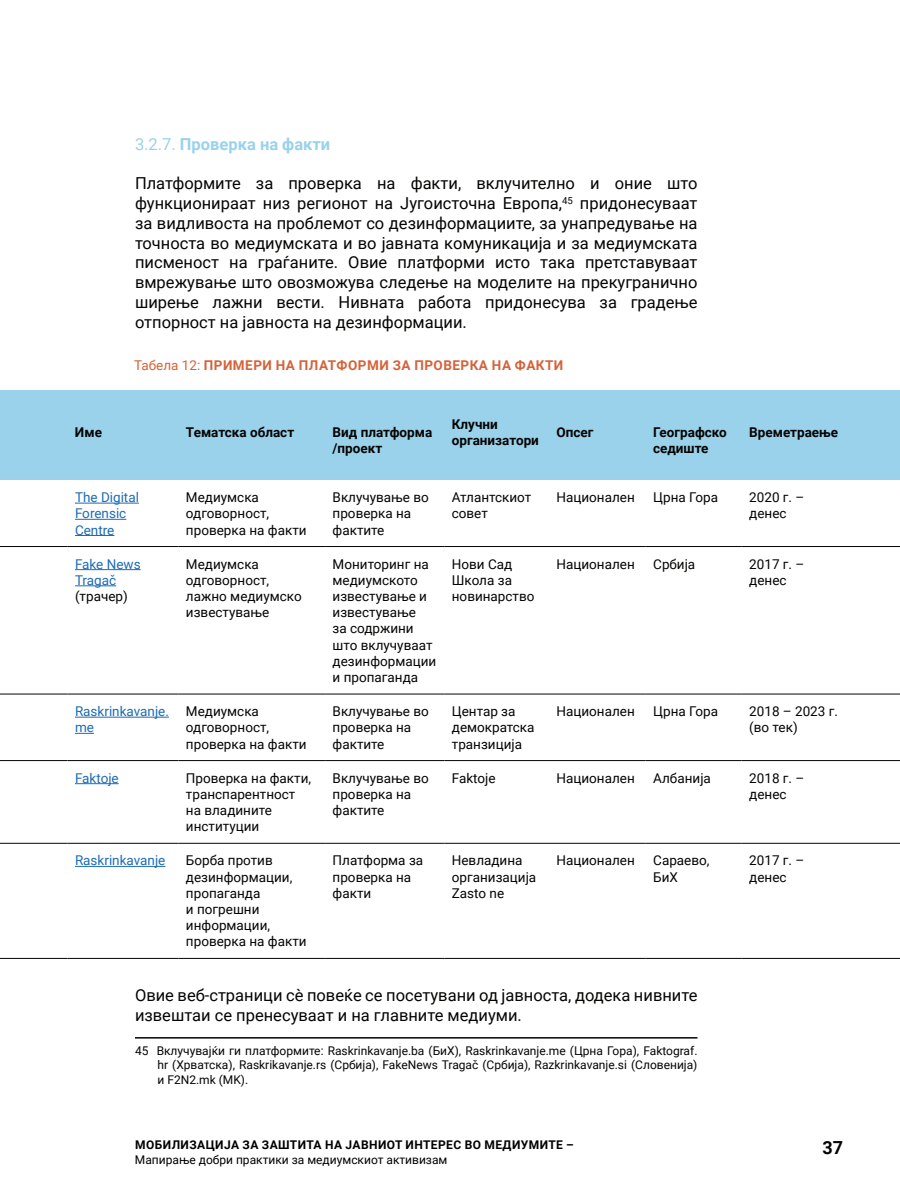
<style>
.page{position:relative;width:900px;height:1200px;background:#fff}
.page>*{position:absolute;margin:0;border:0;box-sizing:border-box;transform-origin:0 0}
.t1{font:700 18px "Roboto";color:#040503}
.t2{font:16.5px/19.8px "Roboto";color:#040503;text-align:justify}
.t3{font:700 16.5px "Roboto";color:#9ad2ec}
.t4{font:13.5px/16.2px "Roboto";color:#040503}
.t5{font:700 13.5px/16.2px "Roboto";color:#040503}
.t6{font:13.5px/16.2px "Roboto";color:#1e6bb5}
.t7{font:700 13.5px "Roboto";letter-spacing:.035em;color:#d4633a}
.t8{font:12px/14.4px "Roboto";color:#040503;text-align:justify}
.t9{font:700 12px "Roboto";letter-spacing:.035em;color:#000}
.t10{font:12px "Roboto";color:#000}
.s1{font-weight:400}
</style>
<div class="page">
<hr style="left:135px;top:1037px;width:563px;height:2px;background:#040503">
<div style="left:0;top:390px;width:900px;height:90px;background:#9ad2ec"></div>
<hr style="left:0;top:546px;width:68px;height:1px;background:#040503">
<hr style="left:68px;top:546px;width:110px;height:1px;background:#040503">
<hr style="left:178px;top:546px;width:147px;height:1px;background:#040503">
<hr style="left:325px;top:546px;width:119px;height:1px;background:#040503">
<hr style="left:444px;top:546px;width:105px;height:1px;background:#040503">
<hr style="left:549px;top:546px;width:97px;height:1px;background:#040503">
<hr style="left:646px;top:546px;width:96px;height:1px;background:#040503">
<hr style="left:742px;top:546px;width:107px;height:1px;background:#040503">
<hr style="left:849px;top:546px;width:51px;height:1px;background:#040503">
<hr style="left:0;top:694px;width:68px;height:1px;background:#040503">
<hr style="left:68px;top:694px;width:110px;height:1px;background:#040503">
<hr style="left:178px;top:694px;width:147px;height:1px;background:#040503">
<hr style="left:325px;top:694px;width:119px;height:1px;background:#040503">
<hr style="left:444px;top:694px;width:105px;height:1px;background:#040503">
<hr style="left:549px;top:694px;width:97px;height:1px;background:#040503">
<hr style="left:646px;top:694px;width:96px;height:1px;background:#040503">
<hr style="left:742px;top:694px;width:107px;height:1px;background:#040503">
<hr style="left:849px;top:694px;width:51px;height:1px;background:#040503">
<hr style="left:0;top:760px;width:68px;height:1px;background:#040503">
<hr style="left:68px;top:760px;width:110px;height:1px;background:#040503">
<hr style="left:178px;top:760px;width:147px;height:1px;background:#040503">
<hr style="left:325px;top:760px;width:119px;height:1px;background:#040503">
<hr style="left:444px;top:760px;width:105px;height:1px;background:#040503">
<hr style="left:549px;top:760px;width:97px;height:1px;background:#040503">
<hr style="left:646px;top:760px;width:96px;height:1px;background:#040503">
<hr style="left:742px;top:760px;width:107px;height:1px;background:#040503">
<hr style="left:849px;top:760px;width:51px;height:1px;background:#040503">
<hr style="left:0;top:843px;width:68px;height:1px;background:#040503">
<hr style="left:68px;top:843px;width:110px;height:1px;background:#040503">
<hr style="left:178px;top:843px;width:147px;height:1px;background:#040503">
<hr style="left:325px;top:843px;width:119px;height:1px;background:#040503">
<hr style="left:444px;top:843px;width:105px;height:1px;background:#040503">
<hr style="left:549px;top:843px;width:97px;height:1px;background:#040503">
<hr style="left:646px;top:843px;width:96px;height:1px;background:#040503">
<hr style="left:742px;top:843px;width:107px;height:1px;background:#040503">
<hr style="left:849px;top:843px;width:51px;height:1px;background:#040503">
<hr style="left:0;top:958px;width:68px;height:1px;background:#040503">
<hr style="left:68px;top:958px;width:110px;height:1px;background:#040503">
<hr style="left:178px;top:958px;width:147px;height:1px;background:#040503">
<hr style="left:325px;top:958px;width:119px;height:1px;background:#040503">
<hr style="left:444px;top:958px;width:105px;height:1px;background:#040503">
<hr style="left:549px;top:958px;width:97px;height:1px;background:#040503">
<hr style="left:646px;top:958px;width:96px;height:1px;background:#040503">
<hr style="left:742px;top:958px;width:107px;height:1px;background:#040503">
<hr style="left:849px;top:958px;width:51px;height:1px;background:#040503">
<hr style="left:75px;top:503px;width:64px;height:1px;background:#1e6bb5">
<hr style="left:75px;top:519px;width:51px;height:1px;background:#1e6bb5">
<hr style="left:75px;top:535px;width:39px;height:1px;background:#1e6bb5">
<hr style="left:75px;top:569px;width:66px;height:1px;background:#1e6bb5">
<hr style="left:75px;top:586px;width:41px;height:1px;background:#1e6bb5">
<hr style="left:75px;top:717px;width:94px;height:1px;background:#1e6bb5">
<svg style="left:75px;top:733px;width:19px;height:1px"></svg>
<hr style="left:75px;top:783px;width:44px;height:1px;background:#1e6bb5">
<hr style="left:75px;top:866px;width:90px;height:1px;background:#1e6bb5">
<p class="t3" style="left:135px;top:132px;width:197px"><span class="s1">3.2.7.</span> Проверка на факти</p>
<p class="t2" style="left:135px;top:173px;width:564px">Платформите за проверка на факти, вклучително и оние што функционираат низ регионот на Југоисточна Европа,<sup>45</sup> придонесуваат за видливоста на проблемот со дезинформациите, за унапредување на точноста во медиумската и во јавната комуникација и за медиумската писменост на граѓаните. Овие платформи исто така претставуваат вмрежување што овозможува следење на моделите на прекугранично ширење лажни вести. Нивната работа придонесува за градење отпорност на јавноста на дезинформации.</p>
<p class="t7" style="left:134px;top:355px;width:431px"><span class="s1">Табела 12:</span> ПРИМЕРИ НА ПЛАТФОРМИ ЗА ПРОВЕРКА НА ФАКТИ</p>
<p class="t5" style="left:75px;top:424px;width:28px">Име</p>
<p class="t5" style="left:186px;top:424px;width:110px">Тематска област</p>
<p class="t5" style="left:333px;top:424px;width:101px">Вид платформа /проект</p>
<p class="t5" style="left:452px;top:416px;width:89px">Клучни организатори</p>
<p class="t5" style="left:556px;top:424px;width:38px">Опсег</p>
<p class="t5" style="left:653px;top:424px;width:75px">Географско седиште</p>
<p class="t5" style="left:749px;top:424px;width:90px">Времетраење</p>
<p class="t6" style="left:75px;top:489px;width:66px">The Digital<br>Forensic<br>Centre</p>
<p class="t4" style="left:186px;top:489px;width:122px">Медиумска одговорност, проверка на факти</p>
<p class="t4" style="left:333px;top:489px;width:98px">Вклучување во проверка на фактите</p>
<p class="t4" style="left:452px;top:489px;width:81px">Атлантскиот совет</p>
<p class="t4" style="left:556px;top:489px;width:80px">Национален</p>
<p class="t4" style="left:653px;top:489px;width:66px">Црна Гора</p>
<p class="t4" style="left:749px;top:489px;width:57px">2020 г. – денес</p>
<p class="t6" style="left:75px;top:555px;width:67px">Fake News<br>Tragač</p>
<p class="t4" style="left:75px;top:588px;width:54px">(трачер)</p>
<p class="t4" style="left:186px;top:555px;width:117px">Медиумска одговорност, лажно медиумско известување</p>
<p class="t4" style="left:333px;top:555px;width:105px">Мониторинг на медиумското известување и известување<br>за содржини што вклучуваат дезинформации и пропаганда</p>
<p class="t4" style="left:452px;top:555px;width:84px">Нови Сад<br>Школа за новинарство</p>
<p class="t4" style="left:556px;top:555px;width:80px">Национален</p>
<p class="t4" style="left:653px;top:555px;width:44px">Србија</p>
<p class="t4" style="left:749px;top:555px;width:57px">2017 г. – денес</p>
<p class="t6" style="left:75px;top:703px;width:96px">Raskrinkavanje. me</p>
<p class="t4" style="left:186px;top:703px;width:122px">Медиумска одговорност, проверка на факти</p>
<p class="t4" style="left:333px;top:703px;width:98px">Вклучување во проверка на фактите</p>
<p class="t4" style="left:452px;top:703px;width:84px">Центар за демократска транзиција</p>
<p class="t4" style="left:556px;top:703px;width:80px">Национален</p>
<p class="t4" style="left:653px;top:703px;width:66px">Црна Гора</p>
<p class="t4" style="left:749px;top:703px;width:90px">2018 – 2023 г. (во тек)</p>
<p class="t6" style="left:75px;top:769px;width:45px">Faktoje</p>
<p class="t4" style="left:186px;top:769px;width:127px">Проверка на факти, транспарентност на владините институции</p>
<p class="t4" style="left:333px;top:769px;width:98px">Вклучување во проверка на фактите</p>
<p class="t4" style="left:452px;top:769px;width:45px">Faktoje</p>
<p class="t4" style="left:556px;top:769px;width:80px">Национален</p>
<p class="t4" style="left:653px;top:769px;width:59px">Албанија</p>
<p class="t4" style="left:749px;top:769px;width:57px">2018 г. – денес</p>
<p class="t6" style="left:75px;top:852px;width:92px">Raskrinkavanje</p>
<p class="t4" style="left:186px;top:852px;width:122px">Борба против дезинформации, пропаганда<br>и погрешни информации, проверка на факти</p>
<p class="t4" style="left:333px;top:852px;width:92px">Платформа за проверка на факти</p>
<p class="t4" style="left:452px;top:852px;width:86px">Невладина организација<br>Zasto ne</p>
<p class="t4" style="left:556px;top:852px;width:80px">Национален</p>
<p class="t4" style="left:653px;top:852px;width:58px">Сараево,<br>БиХ</p>
<p class="t4" style="left:749px;top:852px;width:57px">2017 г. – денес</p>
<p class="t2" style="left:135px;top:985px;width:564px">Овие веб-страници сè повеќе се посетувани од јавноста, додека нивните извештаи се пренесуваат и на главните медиуми.</p>
<p class="t8" style="left:158px;top:1043px;width:542px;text-indent:-22px">45 Вклучувајќи ги платформите: Raskrinkavanje.ba (БиХ), Raskrinkavanje.me (Црна Гора), Faktograf. hr (Хрватска), Raskrikavanje.rs (Србија), FakeNews Tragač (Србија), Razkrinkavanje.si (Словенија) и F2N2.mk (MK).</p>
<p class="t9" style="left:135px;top:1137px;width:440px">МОБИЛИЗАЦИЈА ЗА ЗАШТИТА НА ЈАВНИОТ ИНТЕРЕС ВО МЕДИУМИТЕ –</p>
<p class="t10" style="left:135px;top:1151px;width:314px">Мапирање добри практики за медиумскиот активизам</p>
<h1 class="t1" style="left:822px;top:1134px;width:22px">37</h1>
</div>
